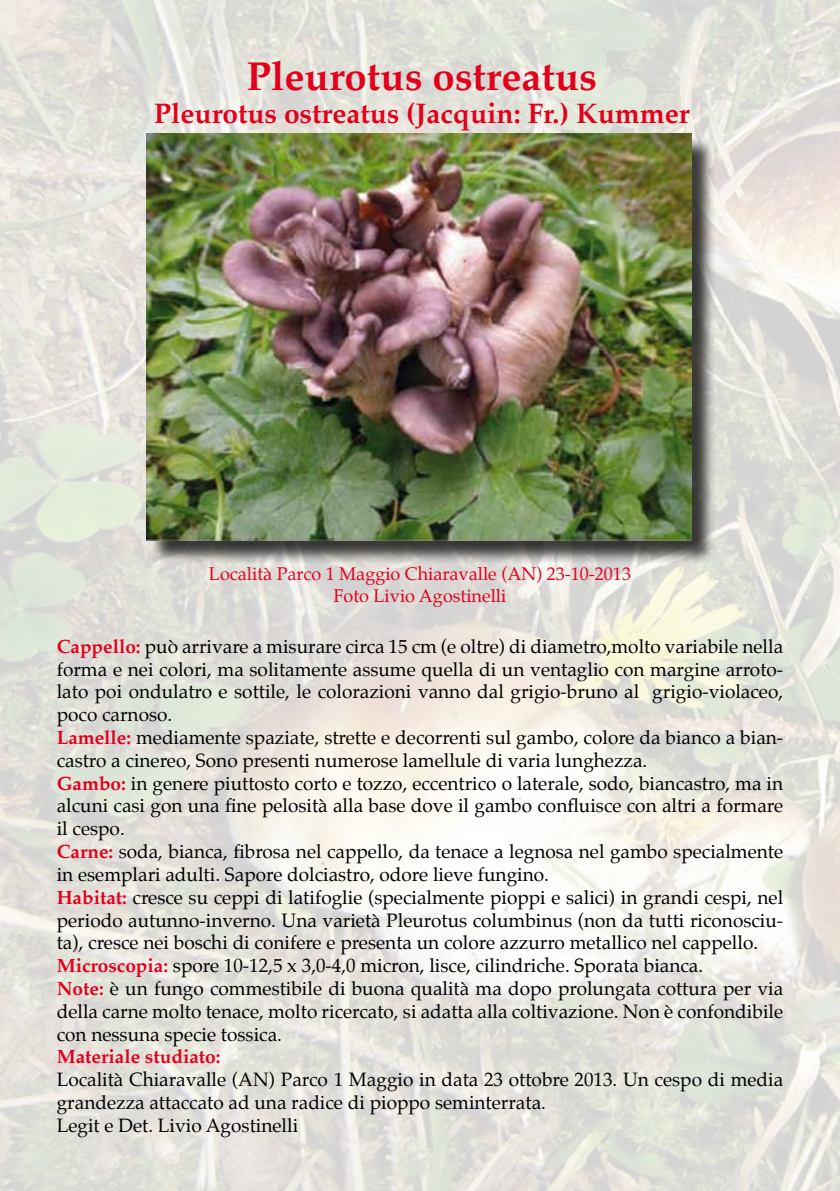
<style>
.page{position:relative;width:840px;height:1191px;background:#fff}
.page>*{position:absolute;margin:0;border:0;box-sizing:border-box;transform-origin:0 0}
.t1{font:700 40px "Palatino";color:#e2001a}
.t2{font:700 28px "Palatino";color:#e2001a}
.t3{font:19px/22.8px "Palatino";color:#000}
.t4{font:700 19px "Palatino";color:#e2001a}
.t5{font:18px/21.6px "Palatino";color:#e2001a;text-align:center}
.s1{font-weight:700;color:#e2001a}
</style>
<div class="page">
<img style="left:0;top:0;width:839px;height:1191px">
<div style="left:149px;top:136px;width:566px;height:429px;background:#000;opacity:.75"></div>
<img style="left:146px;top:133px;width:544px;height:408px">
<h1 class="t1" style="left:246px;top:42px;width:351px">Pleurotus ostreatus</h1>
<h2 class="t2" style="left:154px;top:90px;width:537px">Pleurotus ostreatus (Jacquin: Fr.) Kummer</h2>
<p class="t5" style="left:209px;top:563px;width:423px">Località Parco 1 Maggio Chiaravalle (AN) 23-10-2013<br>Foto Livio Agostinelli</p>
<p class="t3" style="left:57px;top:635px;width:727px"><span class="s1">Cappello:</span> può arrivare a misurare circa 15 cm (e oltre) di diametro,molto variabile nella forma e nei colori, ma solitamente assume quella di un ventaglio con margine arroto&shy;lato poi ondulatro e sottile, le colorazioni vanno dal grigio-bruno al grigio-violaceo, poco carnoso.<br><span class="s1">Lamelle:</span> mediamente spaziate, strette e decorrenti sul gambo, colore da bianco a bian&shy;castro a cinereo, Sono presenti numerose lamellule di varia lunghezza.<br><span class="s1">Gambo:</span> in genere piuttosto corto e tozzo, eccentrico o laterale, sodo, biancastro, ma in alcuni casi gon una fine pelosità alla base dove il gambo confluisce con altri a formare il cespo.<br><span class="s1">Carne:</span> soda, bianca, fibrosa nel cappello, da tenace a legnosa nel gambo specialmente in esemplari adulti. Sapore dolciastro, odore lieve fungino.<br><span class="s1">Habitat:</span> cresce su ceppi di latifoglie (specialmente pioppi e salici) in grandi cespi, nel periodo autunno-inverno. Una varietà Pleurotus columbinus (non da tutti riconosciu&shy;ta), cresce nei boschi di conifere e presenta un colore azzurro metallico nel cappello.<br><span class="s1">Microscopia:</span> spore 10-12,5 x 3,0-4,0 micron, lisce, cilindriche. Sporata bianca.<br><span class="s1">Note:</span> è un fungo commestibile di buona qualità ma dopo prolungata cottura per via della carne molto tenace, molto ricercato, si adatta alla coltivazione. Non è confondibile con nessuna specie tossica.</p>
<p class="t4" style="left:57px;top:1040px;width:165px">Materiale studiato:</p>
<p class="t3" style="left:57px;top:1068px;width:727px">Località Chiaravalle (AN) Parco 1 Maggio in data 23 ottobre 2013. Un cespo di media grandezza attaccato ad una radice di pioppo seminterrata.<br>Legit e Det. Livio Agostinelli</p>
</div>
